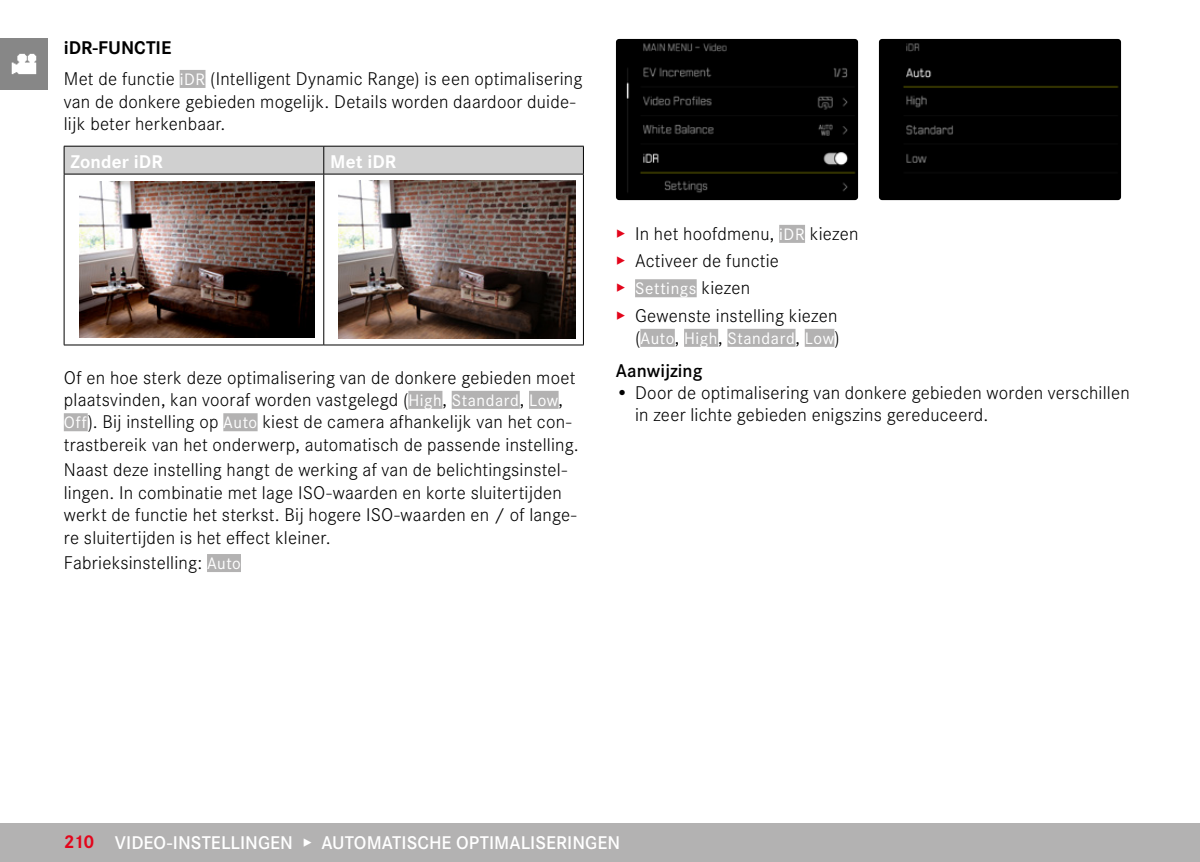
<style>
.page{position:relative;width:1200px;height:862px;background:#fff}
.page>*{position:absolute;margin:0;border:0;box-sizing:border-box;transform-origin:0 0}
.Text____Body_Text{font:300 19.12px/22.3px "Corporate S";letter-spacing:.01em;color:#000}
.t1{font:600 19.12px "Corporate S";letter-spacing:.005em;color:#fff}
.Text____Body_Text-2{font:700 19.12px "Corporate S";letter-spacing:.005em;color:#fff}
.Heading____Heading_03{font:700 19.12px "Corporate S";color:#000}
.Heading____Note_Heading{font:600 19.12px "Corporate S";color:#000}
.Text____Einzug_3_mm{font:17.32px "Corporate S";letter-spacing:.035em;color:#fff}
.s1{font-weight:400;font-size:17.32px;color:#fff}
.s2{color:#e3051b}
.s3{font-weight:300;font-size:19.12px;color:#e3051b}
.s4{font-weight:300;font-size:19.12px;color:#000}
.s5{font-weight:700;color:#e3051b}
</style>
<div class="page">
<div style="left:0;top:823px;width:1199px;height:38px;background:#b3b2b2"></div>
<div style="left:0;top:38px;width:48px;height:51px;background:#878787"></div>
<img style="left:11px;top:53px;width:26px;height:21px">
<div style="left:180px;top:70px;width:25px;height:18px;background:#b3b2b2"></div>
<div style="left:408px;top:390px;width:34px;height:18px;background:#b3b2b2"></div>
<div style="left:451px;top:390px;width:68px;height:18px;background:#b3b2b2"></div>
<div style="left:529px;top:390px;width:29px;height:18px;background:#b3b2b2"></div>
<div style="left:64px;top:413px;width:24px;height:18px;background:#b3b2b2"></div>
<div style="left:223px;top:413px;width:34px;height:18px;background:#b3b2b2"></div>
<div style="left:207px;top:553px;width:34px;height:18px;background:#b3b2b2"></div>
<svg style="left:314px;top:175px;width:269px;height:169px"></svg>
<svg style="left:64px;top:146px;width:520px;height:28px;background:#c6c6c6"></svg>
<hr style="left:64px;top:174px;width:260px;height:1px;background:#000">
<hr style="left:64px;top:174px;width:1px;height:170px;background:#000">
<hr style="left:324px;top:174px;width:259px;height:1px;background:#000">
<hr style="left:323px;top:174px;width:1px;height:170px;background:#000">
<hr style="left:583px;top:174px;width:1px;height:170px;background:#000">
<hr style="left:64px;top:344px;width:260px;height:1px;background:#000">
<hr style="left:324px;top:344px;width:259px;height:1px;background:#000">
<img style="left:79px;top:181px;width:235px;height:157px">
<img style="left:338px;top:180px;width:237px;height:158px">
<div style="left:779px;top:225px;width:25px;height:18px;background:#b3b2b2"></div>
<div style="left:635px;top:279px;width:61px;height:18px;background:#b3b2b2"></div>
<div style="left:640px;top:328px;width:34px;height:18px;background:#b3b2b2"></div>
<div style="left:684px;top:328px;width:34px;height:18px;background:#b3b2b2"></div>
<div style="left:727px;top:328px;width:68px;height:18px;background:#b3b2b2"></div>
<div style="left:804px;top:328px;width:30px;height:18px;background:#b3b2b2"></div>
<img style="left:616px;top:39px;width:241px;height:161px">
<div style="left:878px;top:39px;width:242px;height:161px;background:#000"></div>
<p class="Heading____Heading_03" style="left:64px;top:33px;width:109px">iDR-FUNCTIE</p>
<p class="Text____Body_Text" style="left:64px;top:66px;width:520px">Met de functie <span class="s1">iDR</span> (Intelligent Dynamic Range) is een optimalisering van de donkere gebieden mogelijk. Details worden daardoor duide&shy;lijk beter herkenbaar.</p>
<p class="Text____Body_Text-2" style="left:70px;top:146px;width:94px">Zonder iDR</p>
<p class="Text____Body_Text-2" style="left:330px;top:146px;width:67px">Met iDR</p>
<p class="Text____Body_Text" style="left:64px;top:365px;width:516px">Of en hoe sterk deze optimalisering van de donkere gebieden moet plaatsvinden, kan vooraf worden vastgelegd (<span class="s1">High</span>, <span class="s1">Standard</span>, <span class="s1">Low</span>, <span class="s1">Off</span>). Bij instelling op <span class="s1">Auto</span> kiest de camera afhankelijk van het con&shy;trastbereik van het onderwerp, automatisch de passende instelling.</p>
<p class="Text____Body_Text" style="left:64px;top:457px;width:514px">Naast deze instelling hangt de werking af van de belichtingsinstel&shy;lingen. In combinatie met lage ISO-waarden en korte sluitertijden werkt de functie het sterkst. Bij hogere ISO-waarden en / of lange&shy;re sluitertijden is het effect kleiner.</p>
<p class="Text____Body_Text" style="left:64px;top:550px;width:179px">Fabrieksinstelling: <span class="s1">Auto</span></p>
<p class="Text____Body_Text" style="left:615px;top:221px;width:244px"><span class="s2">▸</span> In het hoofdmenu, <span class="s1">iDR</span> kiezen</p>
<p class="Text____Body_Text" style="left:615px;top:248px;width:164px"><span class="s2">▸</span> Activeer de functie</p>
<p class="Text____Einzug_3_mm" style="left:615px;top:276px;width:136px"><span class="s3">▸</span> Settings <span class="s4">kiezen</span></p>
<p class="Text____Body_Text" style="left:615px;top:303px;width:223px"><span class="s2">▸</span> Gewenste instelling kiezen</p>
<p class="Text____Einzug_3_mm" style="left:635px;top:325px;width:206px"><span class="s4">(</span>Auto<span class="s4">,</span> High<span class="s4">,</span> Standard<span class="s4">,</span> Low<span class="s4">)</span></p>
<p class="Heading____Note_Heading" style="left:615px;top:356px;width:88px">Aanwijzing</p>
<p class="Text____Body_Text" style="left:635px;top:380px;width:496px;text-indent:-19px">• Door de optimalisering van donkere gebieden worden verschillen in zeer lichte gebieden enigszins gereduceerd.</p>
<p class="t1" style="left:64px;top:827px;width:558px"><span class="s5">210</span> VIDEO-INSTELLINGEN ▸ AUTOMATISCHE OPTIMALISERINGEN</p>
</div>
